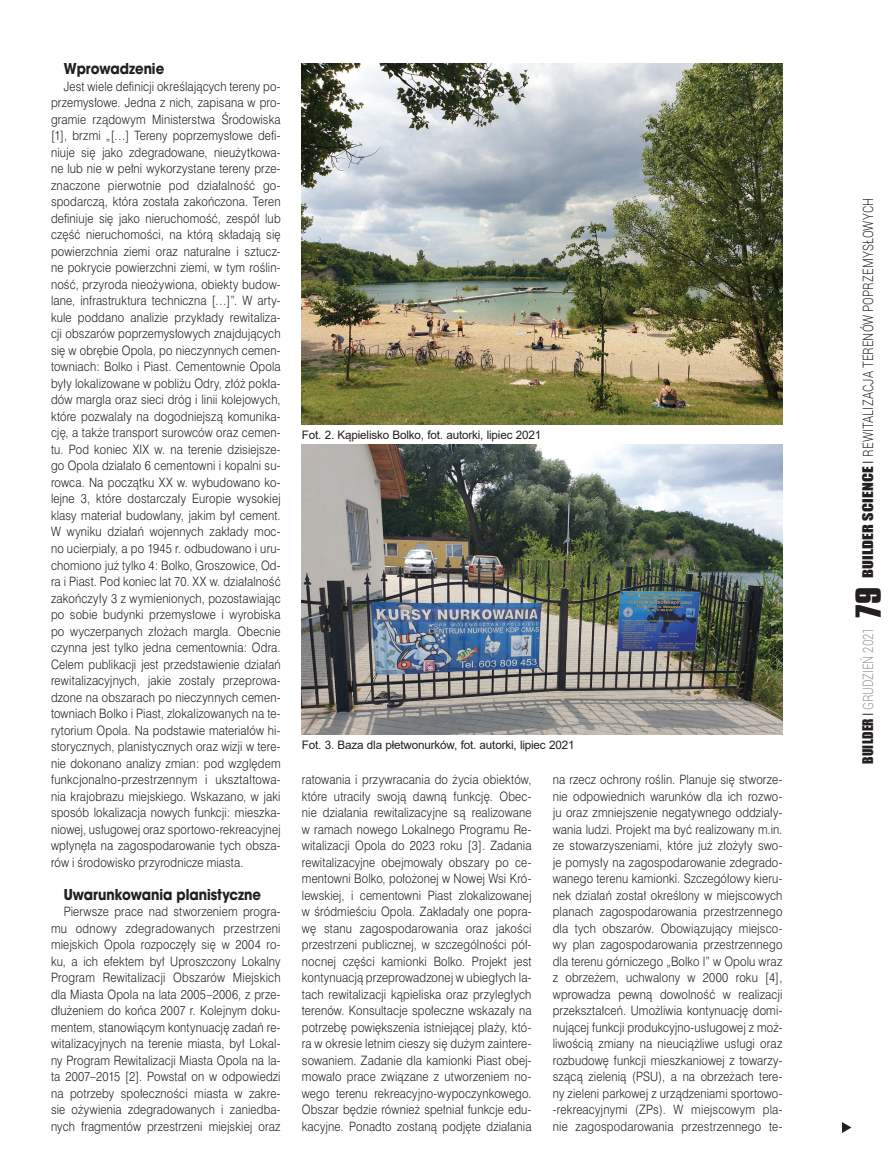
<style>
.page{position:relative;width:893px;height:1170px;background:#fff}
.page>*{position:absolute;margin:0;border:0;box-sizing:border-box;transform-origin:0 0}
.srodtytul{font:700 16.5px "Avant Gar Got Itc TEE";color:#231f20;scale:.9 1}
.t1{font:300 14.25px "Roboto";letter-spacing:.005em;color:#231f20;scale:.8 1}
.t2{font:300 14.25px "Roboto";color:#939598;scale:.8 1}
.tekst_swiss{font:12px/16.5px "Swis 721 Lt PL";letter-spacing:.015em;color:#231f20;text-align:justify;scale:.89 1}
.Fot_podpis{font:11.7px "Arial";letter-spacing:-.015em;color:#231f20}
.s1{font-family:"Impact";font-weight:400;font-size:13.5px}
.s2{font-family:"Swis 721 Lt PL";font-weight:400;font-size:13.5px}
.s3{font-family:"Impact";font-weight:400;font-size:13.5px;color:#231f20}
.s4{font-family:"Swis 721 Lt PL";font-weight:400;font-size:13.5px;color:#231f20}
.s5{font-family:"Compacta PL";font-weight:700;font-size:30px;color:#231f20}
</style>
<div class="page">
<svg style="left:842px;top:1122px;width:9px;height:10px"></svg>
<img style="left:302px;top:64px;width:480px;height:360px">
<img style="left:302px;top:444px;width:480px;height:290px">
<p class="srodtytul" style="left:64px;top:59px;width:113px">Wprowadzenie</p>
<p class="tekst_swiss" style="left:51px;top:78px;width:259px;text-indent:13px">Jest wiele definicji określających tereny po&shy;przemysłowe. Jedna z nich, zapisana w pro&shy;gramie rządowym Ministerstwa Środowiska [1], brzmi „[…] Tereny poprzemysłowe defi&shy;niuje się jako zdegradowane, nieużytkowa&shy;ne lub nie w pełni wykorzystane tereny prze&shy;znaczone pierwotnie pod działalność go&shy;spodarczą, która została zakończona. Teren definiuje się jako nieruchomość, zespół lub część nieruchomości, na którą składają się powierzchnia ziemi oraz naturalne i sztucz&shy;ne pokrycie powierzchni ziemi, w tym roślin&shy;ność, przyroda nieożywiona, obiekty budow&shy;lane, infrastruktura techniczna […]”. W arty&shy;kule poddano analizie przykłady rewitaliza&shy;cji obszarów poprzemysłowych znajdujących się w obrębie Opola, po nieczynnych cemen&shy;towniach: Bolko i Piast. Cementownie Opola były lokalizowane w pobliżu Odry, złóż pokła&shy;dów margla oraz sieci dróg i linii kolejowych, które pozwalały na dogodniejszą komunika&shy;cję, a także transport surowców oraz cemen&shy;tu. Pod koniec XIX w. na terenie dzisiejsze&shy;go Opola działało 6 cementowni i kopalni su&shy;rowca. Na początku XX w. wybudowano ko&shy;lejne 3, które dostarczały Europie wysokiej klasy materiał budowlany, jakim był cement.<br>W wyniku działań wojennych zakłady moc&shy;no ucierpiały, a po 1945 r. odbudowano i uru&shy;chomiono już tylko 4: Bolko, Groszowice, Od&shy;ra i Piast. Pod koniec lat 70. XX w. działalność zakończyły 3 z wymienionych, pozostawiając po sobie budynki przemysłowe i wyrobiska po wyczerpanych złożach margla. Obecnie czynna jest tylko jedna cementownia: Odra.<br>Celem publikacji jest przedstawienie działań rewitalizacyjnych, jakie zostały przeprowa&shy;dzone na obszarach po nieczynnych cemen&shy;towniach Bolko i Piast, zlokalizowanych na te&shy;rytorium Opola. Na podstawie materiałów hi&shy;storycznych, planistycznych oraz wizji w tere&shy;nie dokonano analizy zmian: pod względem funkcjonalno-przestrzennym i ukształtowa&shy;nia krajobrazu miejskiego. Wskazano, w jaki sposób lokalizacja nowych funkcji: mieszka&shy;niowej, usługowej oraz sportowo-rekreacyjnej wpłynęła na zagospodarowanie tych obsza&shy;rów i środowisko przyrodnicze miasta.</p>
<p class="srodtytul" style="left:64px;top:884px;width:221px">Uwarunkowania planistyczne</p>
<p class="tekst_swiss" style="left:51px;top:903px;width:259px;text-indent:13px">Pierwsze prace nad stworzeniem progra&shy;mu odnowy zdegradowanych przestrzeni miejskich Opola rozpoczęły się w 2004 ro&shy;ku, a ich efektem był Uproszczony Lokalny Program Rewitalizacji Obszarów Miejskich dla Miasta Opola na lata 2005–2006, z prze&shy;dłużeniem do końca 2007 r. Kolejnym doku&shy;mentem, stanowiącym kontynuację zadań re&shy;witalizacyjnych na terenie miasta, był Lokal&shy;ny Program Rewitalizacji Miasta Opola na la&shy;ta 2007–2015 [2]. Powstał on w odpowiedzi na potrzeby społeczności miasta w zakre&shy;sie ożywienia zdegradowanych i zaniedba&shy;nych fragmentów przestrzeni miejskiej oraz</p>
<p class="Fot_podpis" style="left:302px;top:427px;width:241px">Fot. 2. Kąpielisko Bolko, fot. autorki, lipiec 2021</p>
<p class="Fot_podpis" style="left:302px;top:736px;width:274px">Fot. 3. Baza dla płetwonurków, fot. autorki, lipiec 2021</p>
<p class="tekst_swiss" style="left:302px;top:771px;width:259px">ratowania i przywracania do życia obiektów, które utraciły swoją dawną funkcję. Obec&shy;nie działania rewitalizacyjne są realizowane w ramach nowego Lokalnego Programu Re&shy;witalizacji Opola do 2023 roku [3]. Zadania rewitalizacyjne obejmowały obszary po ce&shy;mentowni Bolko, położonej w Nowej Wsi Kró&shy;lewskiej, i cementowni Piast zlokalizowanej w śródmieściu Opola. Zakładały one popra&shy;wę stanu zagospodarowania oraz jakości przestrzeni publicznej, w szczególności pół&shy;nocnej części kamionki Bolko. Projekt jest kontynuacją przeprowadzonej w ubiegłych la&shy;tach rewitalizacji kąpieliska oraz przyległych terenów. Konsultacje społeczne wskazały na potrzebę powiększenia istniejącej plaży, któ&shy;ra w okresie letnim cieszy się dużym zaintere&shy;sowaniem. Zadanie dla kamionki Piast obej&shy;mowało prace związane z utworzeniem no&shy;wego terenu rekreacyjno-wypoczynkowego.<br>Obszar będzie również spełniał funkcje edu&shy;kacyjne. Ponadto zostaną podjęte działania</p>
<p class="tekst_swiss" style="left:553px;top:771px;width:259px">na rzecz ochrony roślin. Planuje się stworze&shy;nie odpowiednich warunków dla ich rozwo&shy;ju oraz zmniejszenie negatywnego oddziały&shy;wania ludzi. Projekt ma być realizowany m.in. ze stowarzyszeniami, które już złożyły swo&shy;je pomysły na zagospodarowanie zdegrado&shy;wanego terenu kamionki. Szczegółowy kieru&shy;nek działań został określony w miejscowych planach zagospodarowania przestrzennego dla tych obszarów. Obowiązujący miejsco&shy;wy plan zagospodarowania przestrzennego dla terenu górniczego „Bolko I” w Opolu wraz z obrzeżem, uchwalony w 2000 roku [4], wprowadza pewną dowolność w realizacji przekształceń. Umożliwia kontynuację domi&shy;nującej funkcji produkcyjno-usługowej z moż&shy;liwością zmiany na nieuciążliwe usługi oraz rozbudowę funkcji mieszkaniowej z towarzy&shy;szącą zielenią (PSU), a na obrzeżach tere&shy;ny zieleni parkowej z urządzeniami sportowo--rekreacyjnymi (ZPs). W miejscowym pla&shy;nie zagospodarowania przestrzennego te-</p>
<p class="t1" style="left:858px;top:578px;width:477px;rotate:-90deg"><span class="s1">BUILDER SCIENCE</span> <span class="s2">I</span> REWITALIZACJA TERENÓW POPRZEMYSŁOWYCH</p>
<p class="t2" style="left:858px;top:763px;width:222px;rotate:-90deg"><span class="s3">BUILDER</span> <span class="s4">I</span> GRUDZIEŃ 2021 <span class="s5">79</span></p>
</div>
